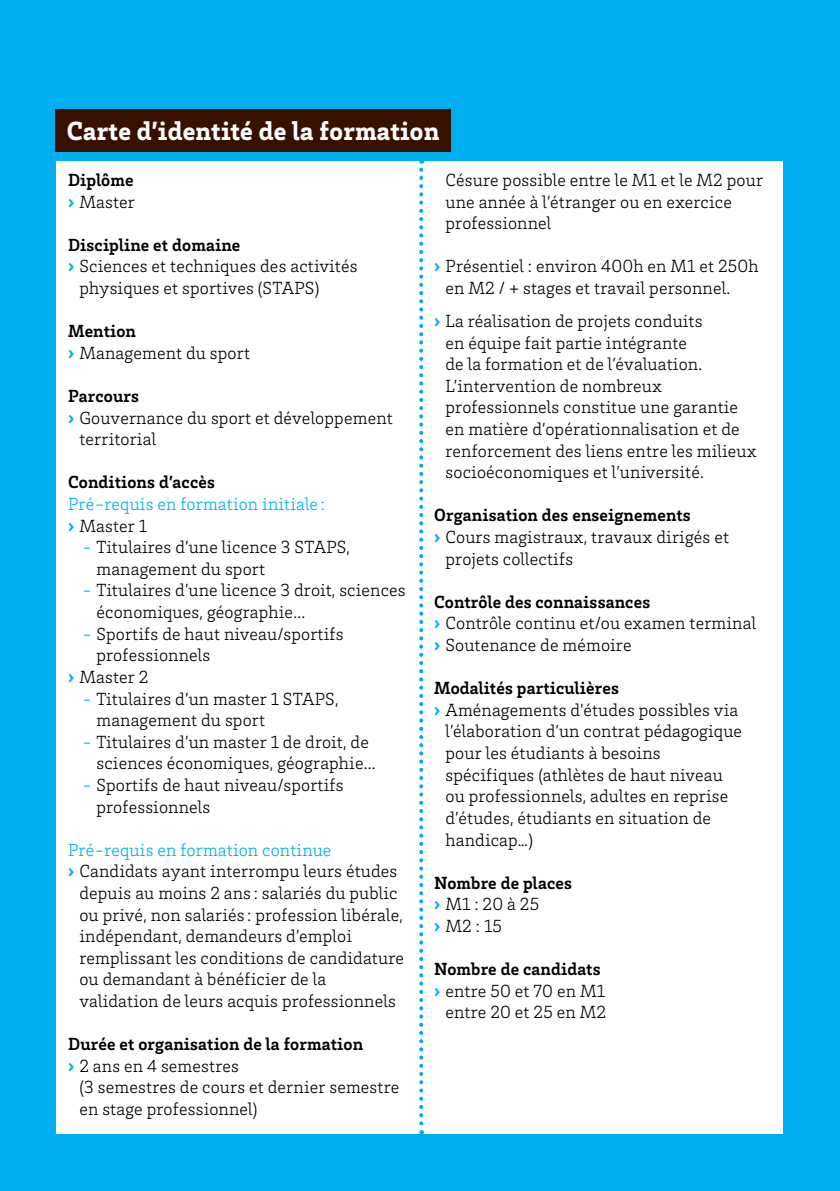
<style>
.page{position:relative;width:840px;height:1191px;background:#fff}
.page>*{position:absolute;margin:0;border:0;box-sizing:border-box;transform-origin:0 0}
.t1{font:900 27px "Brix Slab";letter-spacing:.01em;color:#fff}
.t2{font:300 18px/21.6px "Brix Slab";letter-spacing:.01em;color:#000}
.t3{font:700 18px/21.6px "Brix Slab";letter-spacing:.01em;color:#000}
.t4{font:300 18px/21.6px "Brix Slab";letter-spacing:.01em;color:#00aeef}
.s1{font-weight:900;color:#00aeef}
.s2{font-weight:300}
.s3{font-weight:700}
.s4{font-weight:900}
.s5{color:#000}
.s6{color:#00aeef}
</style>
<div class="page">
<div style="left:0;top:0;width:839px;height:1191px;background:#00aeef"></div>
<div style="left:57px;top:162px;width:725px;height:972px;background:#fff"></div>
<svg style="left:419px;top:170px;width:4px;height:964px"></svg>
<div style="left:55px;top:109px;width:395px;height:42px;background:#371000"></div>
<h1 class="t1" style="left:67px;top:113px;width:374px">Carte d’identité de la formation</h1>
<p class="t3" style="left:68px;top:168px;width:68px">Diplôme <span class="s1">›</span> <span class="s2">Master</span></p>
<p class="t3" style="left:68px;top:233px;width:174px">Discipline et domaine</p>
<p class="t2" style="left:68px;top:255px;width:291px"><span class="s1">›</span> Sciences et techniques des activités</p>
<p class="t2" style="left:79px;top:276px;width:241px">physiques et sportives (STAPS)</p>
<p class="t2" style="left:68px;top:320px;width:183px"><span class="s3">Mention<br></span><span class="s1">›</span> Management du sport</p>
<p class="t3" style="left:68px;top:384px;width:72px">Parcours</p>
<p class="t2" style="left:68px;top:406px;width:326px"><span class="s1">›</span> Gouvernance du sport et développement</p>
<p class="t2" style="left:79px;top:428px;width:78px">territorial</p>
<p class="t3" style="left:68px;top:471px;width:148px">Conditions d’accès</p>
<p class="t4" style="left:68px;top:492px;width:258px">Pré-requis en formation initiale : <span class="s4">›</span> <span class="s5">Master 1</span></p>
<p class="t2" style="left:96px;top:536px;width:255px;text-indent:-14px"><span class="s6">-</span> Titulaires d’une licence 3 STAPS, management du sport</p>
<p class="t2" style="left:96px;top:579px;width:310px;text-indent:-14px"><span class="s6">-</span> Titulaires d’une licence 3 droit, sciences économiques, géographie...</p>
<p class="t2" style="left:82px;top:622px;width:263px"><span class="s6">-</span> Sportifs de haut niveau/sportifs</p>
<p class="t2" style="left:96px;top:644px;width:115px">professionnels</p>
<p class="t2" style="left:68px;top:665px;width:82px"><span class="s1">›</span> Master 2</p>
<p class="t2" style="left:96px;top:687px;width:243px;text-indent:-14px"><span class="s6">-</span> Titulaires d’un master 1 STAPS, management du sport</p>
<p class="t2" style="left:96px;top:730px;width:280px;text-indent:-14px"><span class="s6">-</span> Titulaires d’un master 1 de droit, de sciences économiques, géographie...</p>
<p class="t2" style="left:96px;top:773px;width:248px;text-indent:-14px"><span class="s6">-</span> Sportifs de haut niveau/sportifs professionnels</p>
<p class="t4" style="left:68px;top:838px;width:265px">Pré-requis en formation continue</p>
<p class="t2" style="left:68px;top:860px;width:330px"><span class="s1">›</span> Candidats ayant interrompu leurs études</p>
<p class="t2" style="left:79px;top:881px;width:319px">depuis au moins 2 ans : salariés du public</p>
<p class="t2" style="left:79px;top:903px;width:325px">ou privé, non salariés : profession libérale,</p>
<p class="t2" style="left:79px;top:924px;width:274px">indépendant, demandeurs d’emploi</p>
<p class="t2" style="left:79px;top:946px;width:326px">remplissant les conditions de candidature</p>
<p class="t2" style="left:79px;top:968px;width:248px">ou demandant à bénéficier de la</p>
<p class="t2" style="left:79px;top:989px;width:318px">validation de leurs acquis professionnels</p>
<p class="t3" style="left:68px;top:1032px;width:296px">Durée et organisation de la formation <span class="s1">›</span> <span class="s2">2 ans en 4 semestres</span></p>
<p class="t2" style="left:79px;top:1076px;width:321px">(3 semestres de cours et dernier semestre en stage professionnel)</p>
<p class="t2" style="left:445px;top:168px;width:319px">Césure possible entre le M1 et le M2 pour une année à l’étranger ou en exercice professionnel</p>
<p class="t2" style="left:445px;top:255px;width:314px;text-indent:-11px"><span class="s1">›</span> Présentiel : environ 400h en M1 et 250h en M2 / + stages et travail personnel.</p>
<p class="t2" style="left:445px;top:309px;width:312px;text-indent:-11px"><span class="s1">›</span> La réalisation de projets conduits<br>en équipe fait partie intégrante<br>de la formation et de l’évaluation.<br>L’intervention de nombreux professionnels constitue une garantie en matière d’opérationnalisation et de renforcement des liens entre les milieux socioéconomiques et l’université.</p>
<p class="t3" style="left:434px;top:504px;width:258px">Organisation des enseignements</p>
<p class="t2" style="left:434px;top:525px;width:296px"><span class="s1">›</span> Cours magistraux, travaux dirigés et</p>
<p class="t2" style="left:445px;top:547px;width:129px">projets collectifs</p>
<p class="t2" style="left:434px;top:590px;width:323px"><span class="s3">Contrôle des connaissances<br></span><span class="s1">›</span> Contrôle continu et/ou examen terminal <span class="s1">›</span> Soutenance de mémoire</p>
<p class="t3" style="left:434px;top:676px;width:186px">Modalités particulières</p>
<p class="t2" style="left:434px;top:698px;width:305px"><span class="s1">›</span> Aménagements d’études possibles via</p>
<p class="t2" style="left:445px;top:720px;width:298px">l’élaboration d’un contrat pédagogique</p>
<p class="t2" style="left:445px;top:741px;width:216px">pour les étudiants à besoins</p>
<p class="t2" style="left:445px;top:763px;width:279px">spécifiques (athlètes de haut niveau</p>
<p class="t2" style="left:445px;top:784px;width:284px">ou professionnels, adultes en reprise</p>
<p class="t2" style="left:445px;top:806px;width:267px">d’études, étudiants en situation de</p>
<p class="t2" style="left:445px;top:828px;width:89px">handicap…)</p>
<p class="t3" style="left:434px;top:871px;width:139px">Nombre de places <span class="s1">›</span> <span class="s2">M1 : 20 à 25<br></span><span class="s1">›</span> <span class="s2">M2 : 15</span></p>
<p class="t3" style="left:434px;top:957px;width:168px">Nombre de candidats</p>
<p class="t2" style="left:434px;top:979px;width:172px"><span class="s1">›</span> entre 50 et 70 en M1</p>
<p class="t2" style="left:445px;top:1000px;width:162px">entre 20 et 25 en M2</p>
</div>
